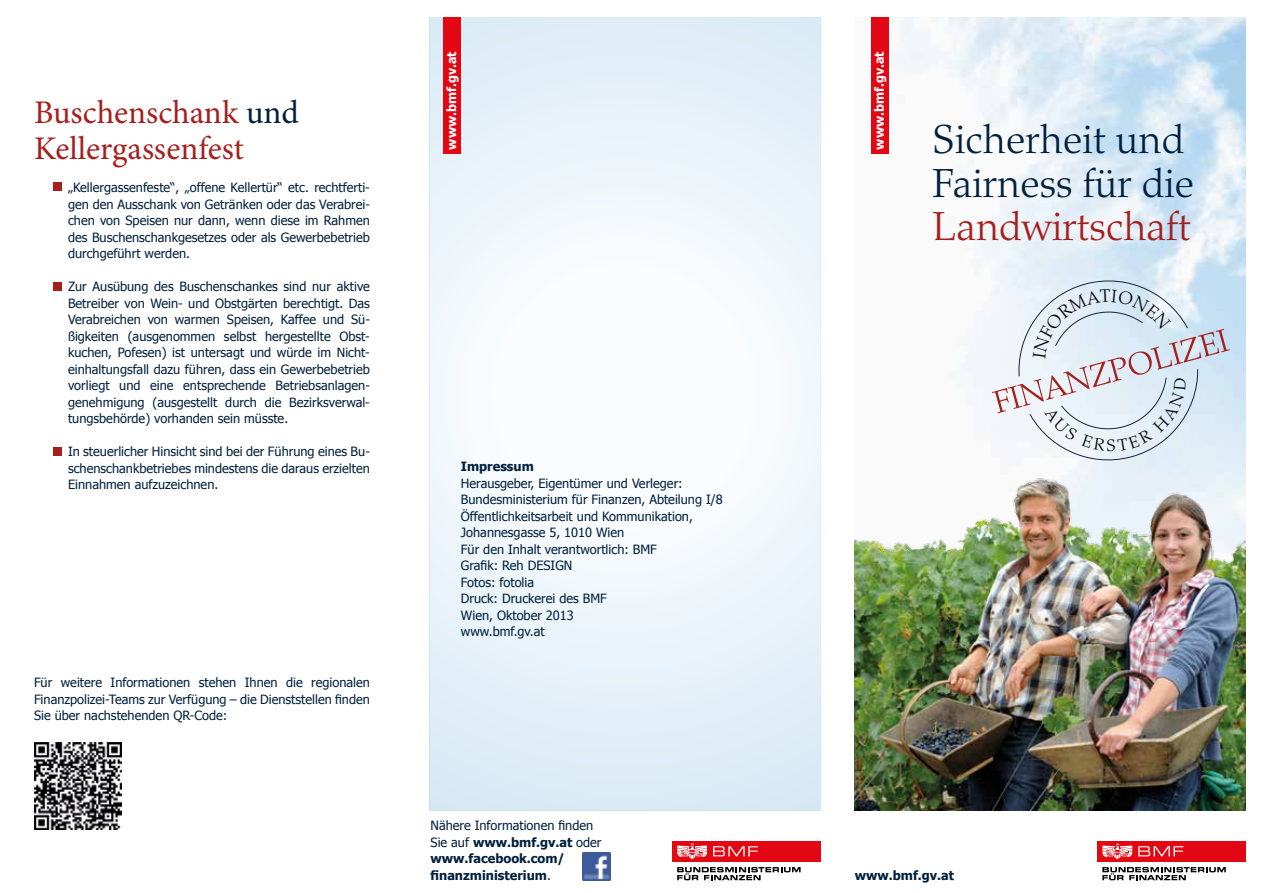
<style>
.page{position:relative;width:1263px;height:893px;background:#fff}
.page>*{position:absolute;margin:0;border:0;box-sizing:border-box;transform-origin:0 0}
.t1{font:300 40.5px/43.5px "Palatino LT Std";color:#00203e}
.t2{font:300 40.5px "Palatino LT Std";color:#a51f1d}
.t3{font:33px/36px "Minion Pro";letter-spacing:-.005em;color:#a51f1d}
.t4{font:12.75px/16.5px "Tahoma";color:#00203e;text-align:justify}
.t5{font:700 12.75px/16.5px "Tahoma";color:#00203e}
.t6{font:700 12.6px "Tahoma";color:#fff}
.s1{color:#00203e}
.s2{font-weight:400}
</style>
<div class="page">
<img style="left:871px;top:17px;width:375px;height:444px">
<svg style="left:429px;top:17px;width:392px;height:793px"></svg>
<div style="left:872px;top:17px;width:17px;height:137px;background:#e30613"></div>
<div style="left:444px;top:17px;width:17px;height:137px;background:#e30613"></div>
<img style="left:34px;top:742px;width:87px;height:87px">
<img style="left:855px;top:461px;width:391px;height:349px">
<svg style="left:677px;top:867px;width:124px;height:13px"></svg>
<div style="left:672px;top:841px;width:149px;height:21px;background:#e30613"></div>
<svg style="left:713px;top:846px;width:45px;height:10px"></svg>
<svg style="left:677px;top:843px;width:30px;height:17px"></svg>
<svg style="left:1102px;top:867px;width:124px;height:13px"></svg>
<div style="left:1097px;top:841px;width:149px;height:21px;background:#e30613"></div>
<svg style="left:1102px;top:843px;width:81px;height:17px"></svg>
<div style="left:54px;top:182px;width:8px;height:9px;background:#a51f1d"></div>
<div style="left:54px;top:282px;width:8px;height:9px;background:#a51f1d"></div>
<div style="left:54px;top:447px;width:8px;height:8px;background:#a51f1d"></div>
<img style="left:582px;top:852px;width:28px;height:28px">
<svg style="left:992px;top:273px;width:238px;height:195px"></svg>
<h2 class="t3" style="left:34px;top:95px;width:266px">Buschenschank <span class="s1">und<br></span>Kellergassenfest</h2>
<p class="t4" style="left:68px;top:179px;width:303px">„Kellergassenfeste“, „offene Kellertür“ etc. rechtferti&shy;gen den Ausschank von Getränken oder das Verabrei&shy;chen von Speisen nur dann, wenn diese im Rahmen des Buschenschankgesetzes oder als Gewerbebetrieb durchgeführt werden.</p>
<p class="t4" style="left:68px;top:278px;width:303px">Zur Ausübung des Buschenschankes sind nur aktive Betreiber von Wein- und Obstgärten berechtigt. Das Verabreichen von warmen Speisen, Kaffee und Sü&shy;ßigkeiten (ausgenommen selbst hergestellte Obst&shy;kuchen, Pofesen) ist untersagt und würde im Nicht&shy;einhaltungsfall dazu führen, dass ein Gewerbebetrieb vorliegt und eine entsprechende Betriebsanlagen&shy;genehmigung (ausgestellt durch die Bezirksverwal&shy;tungsbehörde) vorhanden sein müsste.</p>
<p class="t4" style="left:68px;top:443px;width:303px">In steuerlicher Hinsicht sind bei der Führung eines Bu&shy;schenschankbetriebes mindestens die daraus erzielten Einnahmen aufzuzeichnen.</p>
<p class="t4" style="left:34px;top:674px;width:337px">Für weitere Informationen stehen Ihnen die regionalen Finanzpolizei-Teams zur Verfügung – die Dienststellen finden Sie über nachstehenden QR-Code:</p>
<p class="t6" style="left:443px;top:150px;width:100px;rotate:-90deg">www.bmf.gv.at</p>
<p class="t6" style="left:870px;top:150px;width:100px;rotate:-90deg">www.bmf.gv.at</p>
<h1 class="t1" style="left:932px;top:119px;width:263px">Sicherheit und<br>Fairness für die</h1>
<h1 class="t2" style="left:932px;top:203px;width:260px">Landwirtschaft</h1>
<p class="t5" style="left:461px;top:457px;width:74px">Impressum</p>
<p class="t4" style="left:461px;top:474px;width:263px;text-align:left">Herausgeber, Eigentümer und Verleger:<br>Bundesministerium für Finanzen, Abteilung I/8<br>Öffentlichkeitsarbeit und Kommunikation,<br>Johannesgasse 5, 1010 Wien<br>Für den Inhalt verantwortlich: BMF<br>Grafik: Reh DESIGN<br>Fotos: fotolia<br>Druck: Druckerei des BMF<br>Wien, Oktober 2013<br>www.bmf.gv.at</p>
<p class="t5" style="left:431px;top:816px;width:172px"><span class="s2">Nähere Informationen finden<br>Sie auf</span> www.bmf.gv.at <span class="s2">oder </span>www.facebook.com/ finanzministerium<span class="s2">.</span></p>
<p class="t5" style="left:855px;top:866px;width:101px">www.bmf.gv.at</p>
</div>
